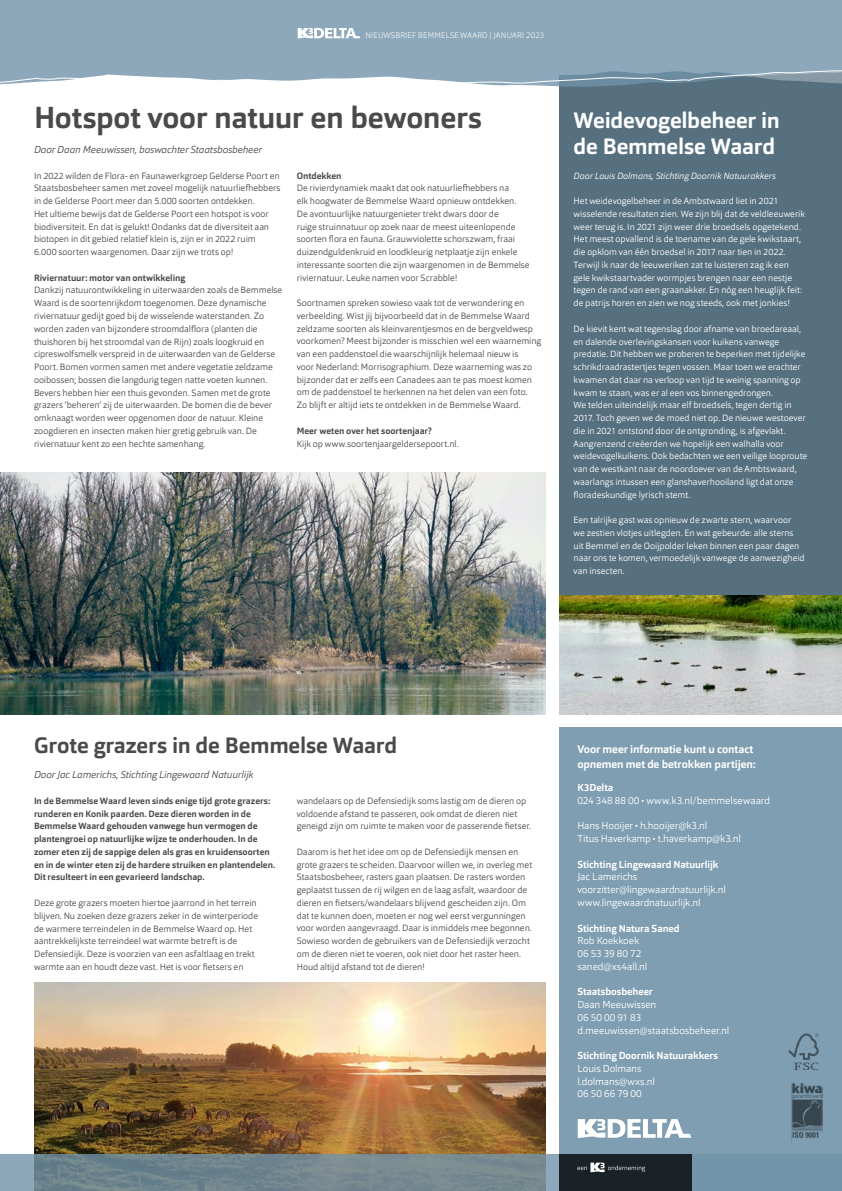
<style>
.page{position:relative;width:842px;height:1191px;background:#fff}
.page>*{position:absolute;margin:0;border:0;box-sizing:border-box;transform-origin:0 0}
.t1{font:700 30px "Orgon";letter-spacing:-.01em;color:#4a4a49}
.t2{font:700 22px/26.4px "Orgon";letter-spacing:-.01em;color:#fff}
.t3{font:700 22px "Orgon";letter-spacing:-.01em;color:#4a4a49}
.t4{font:700 11px/15.6px "Orgon";letter-spacing:-.01em;color:#fff}
.t5{font:300 10px/12.8px "Orgon";letter-spacing:-.01em;color:#fff}
.t6{font:700 10px "Orgon";letter-spacing:-.005em;color:#fff}
.t7{font:italic 300 10px "Orgon";letter-spacing:-.01em;color:#4a4a49}
.t8{font:300 9px/12.8px "Orgon";letter-spacing:-.005em;color:#4a4a49}
.t9{font:300 9px/12.8px "Orgon";letter-spacing:-.005em;color:#fff}
.t10{font:700 9px/12.8px "Orgon";color:#4a4a49}
.t11{font:italic 300 9px "Orgon";letter-spacing:-.005em;color:#fff}
.t12{font:200 8px "Orgon";color:#fff}
.s1{font-weight:700}
.s2{font-size:8px}
</style>
<div class="page">
<img style="left:34px;top:982px;width:511px;height:172px">
<img style="left:0;top:472px;width:545px;height:242px">
<div style="left:559px;top:727px;width:283px;height:464px;background:#7f9eb1"></div>
<div style="left:559px;top:64px;width:283px;height:536px;background:#567080"></div>
<div style="left:0;top:0;width:842px;height:70px;background:#8da8ba"></div>
<svg style="left:0;top:70px;width:842px;height:17px"></svg>
<svg style="left:298px;top:28px;width:62px;height:10px"></svg>
<svg style="left:0;top:1154px;width:842px;height:37px"></svg>
<div style="left:559px;top:1154px;width:133px;height:37px;background:#1a2227"></div>
<svg style="left:577px;top:1162px;width:68px;height:10px"></svg>
<svg style="left:578px;top:1119px;width:113px;height:19px"></svg>
<svg style="left:788px;top:1033px;width:31px;height:37px"></svg>
<img style="left:792px;top:1083px;width:30px;height:55px">
<img style="left:559px;top:595px;width:283px;height:119px">
<p class="t12" style="left:366px;top:30px;width:180px">NIEUWSBRIEF BEMMELSE WAARD | JANUARI 2023</p>
<h1 class="t1" style="left:34px;top:98px;width:449px">Hotspot voor natuur en bewoners</h1>
<p class="t7" style="left:34px;top:143px;width:229px">Door Daan Meeuwissen, boswachter Staatsbosbeheer</p>
<p class="t8" style="left:34px;top:169px;width:248px">In 2022 wilden de Flora- en Faunawerkgroep Gelderse Poort en Staatsbosbeheer samen met zoveel mogelijk natuurliefhebbers in de Gelderse Poort meer dan 5.000 soorten ontdekken.<br>Het ultieme bewijs dat de Gelderse Poort een hotspot is voor biodiversiteit. En dat is gelukt! Ondanks dat de diversiteit aan biotopen in dit gebied relatief klein is, zijn er in 2022 ruim 6.000 soorten waargenomen. Daar zijn we trots op!</p>
<p class="t10" style="left:34px;top:271px;width:153px">Riviernatuur: motor van ontwikkeling</p>
<p class="t8" style="left:34px;top:284px;width:250px">Dankzij natuurontwikkeling in uiterwaarden zoals de Bemmelse Waard is de soortenrijkdom toegenomen. Deze dynamische riviernatuur gedijt goed bij de wisselende waterstanden. Zo worden zaden van bijzondere stroomdalflora (planten die thuishoren bij het stroomdal van de Rijn) zoals loogkruid en cipreswolfsmelk verspreid in de uiterwaarden van de Gelderse Poort. Bomen vormen samen met andere vegetatie zeldzame ooibossen; bossen die langdurig tegen natte voeten kunnen.<br>Bevers hebben hier een thuis gevonden. Samen met de grote grazers ‘beheren’ zij de uiterwaarden. De bomen die de bever omknaagt worden weer opgenomen door de natuur. Kleine zoogdieren en insecten maken hier gretig gebruik van. De riviernatuur kent zo een hechte samenhang.</p>
<p class="t10" style="left:297px;top:169px;width:46px">Ontdekken</p>
<p class="t8" style="left:297px;top:182px;width:234px">De rivierdynamiek maakt dat ook natuurliefhebbers na<br>elk hoogwater de Bemmelse Waard opnieuw ontdekken.<br>De avontuurlijke natuurgenieter trekt dwars door de<br>ruige struinnatuur op zoek naar de meest uiteenlopende soorten flora en fauna. Grauwviolette schorszwam, fraai duizendguldenkruid en loodkleurig netplaatje zijn enkele interessante soorten die zijn waargenomen in de Bemmelse riviernatuur. Leuke namen voor Scrabble!</p>
<p class="t8" style="left:297px;top:296px;width:246px">Soortnamen spreken sowieso vaak tot de verwondering en verbeelding. Wist jij bijvoorbeeld dat in de Bemmelse Waard zeldzame soorten als kleinvarentjesmos en de bergveldwesp voorkomen? Meest bijzonder is misschien wel een waarneming van een paddenstoel die waarschijnlijk helemaal nieuw is<br>voor Nederland: Morrisographium. Deze waarneming was zo bijzonder dat er zelfs een Canadees aan te pas moest komen om de paddenstoel te herkennen na het delen van een foto.<br>Zo blijft er altijd iets te ontdekken in de Bemmelse Waard.</p>
<p class="t10" style="left:297px;top:424px;width:137px">Meer weten over het soortenjaar?</p>
<p class="t8" style="left:297px;top:437px;width:163px">Kijk op www.soortenjaargeldersepoort.nl.</p>
<h2 class="t2" style="left:574px;top:107px;width:208px">Weidevogelbeheer in de Bemmelse Waard</h2>
<p class="t11" style="left:574px;top:170px;width:204px">Door Louis Dolmans, Stichting Doornik Natuurakkers</p>
<p class="t9" style="left:574px;top:195px;width:233px">Het weidevogelbeheer in de Ambstwaard liet in 2021 wisselende resultaten zien. We zijn blij dat de veldleeuwerik weer terug is. In 2021 zijn weer drie broedsels opgetekend.<br>Het meest opvallend is de toename van de gele kwikstaart, die opklom van één broedsel in 2017 naar tien in 2022.<br>Terwijl ik naar de leeuweriken zat te luisteren zag ik een gele kwikstaartvader wormpjes brengen naar een nestje tegen de rand van een graanakker. En nóg een heuglijk feit: de patrijs horen en zien we nog steeds, ook met jonkies!</p>
<p class="t9" style="left:574px;top:322px;width:235px">De kievit kent wat tegenslag door afname van broedareaal, en dalende overlevingskansen voor kuikens vanwege predatie. Dit hebben we proberen te beperken met tijdelijke schrikdraadrastertjes tegen vossen. Maar toen we erachter kwamen dat daar na verloop van tijd te weinig spanning op kwam te staan, was er al een vos binnengedrongen.<br>We telden uiteindelijk maar elf broedsels, tegen dertig in 2017. Toch geven we de moed niet op. De nieuwe westoever die in 2021 ontstond door de ontgronding, is afgevlakt.<br>Aangrenzend creëerden we hopelijk een walhalla voor weidevogelkuikens. Ook bedachten we een veilige looproute van de westkant naar de noordoever van de Ambtswaard, waarlangs intussen een glanshaverhooiland ligt dat onze floradeskundige lyrisch stemt.</p>
<p class="t9" style="left:574px;top:513px;width:233px">Een talrijke gast was opnieuw de zwarte stern, waarvoor we zestien vlotjes uitlegden. En wat gebeurde: alle sterns uit Bemmel en de Ooijpolder leken binnen een paar dagen naar ons te komen, vermoedelijk vanwege de aanwezigheid van insecten.</p>
<h2 class="t3" style="left:34px;top:731px;width:365px">Grote grazers in de Bemmelse Waard</h2>
<p class="t7" style="left:34px;top:768px;width:221px">Door Jac Lamerichs, Stichting Lingewaard Natuurlijk</p>
<p class="t10" style="left:34px;top:794px;width:243px">In de Bemmelse Waard leven sinds enige tijd grote grazers: runderen en Konik paarden. Deze dieren worden in de Bemmelse Waard gehouden vanwege hun vermogen de plantengroei op natuurlijke wijze te onderhouden. In de zomer eten zij de sappige delen als gras en kruidensoorten en in de winter eten zij de hardere struiken en plantendelen.<br>Dit resulteert in een gevarieerd landschap.</p>
<p class="t8" style="left:34px;top:896px;width:226px">Deze grote grazers moeten hiertoe jaarrond in het terrein blijven. Nu zoeken deze grazers zeker in de winterperiode de warmere terreindelen in de Bemmelse Waard op. Het aantrekkelijkste terreindeel wat warmte betreft is de Defensiedijk. Deze is voorzien van een asfaltlaag en trekt warmte aan en houdt deze vast. Het is voor fietsers en</p>
<p class="t8" style="left:297px;top:794px;width:236px">wandelaars op de Defensiedijk soms lastig om de dieren op voldoende afstand te passeren, ook omdat de dieren niet geneigd zijn om ruimte te maken voor de passerende fietser.</p>
<p class="t8" style="left:297px;top:845px;width:237px">Daarom is het het idee om op de Defensiedijk mensen en grote grazers te scheiden. Daarvoor willen we, in overleg met Staatsbosbeheer, rasters gaan plaatsen. De rasters worden geplaatst tussen de rij wilgen en de laag asfalt, waardoor de dieren en fietsers/wandelaars blijvend gescheiden zijn. Om dat te kunnen doen, moeten er nog wel eerst vergunningen voor worden aangevraagd. Daar is inmiddels mee begonnen.<br>Sowieso worden de gebruikers van de Defensiedijk verzocht om de dieren niet te voeren, ook niet door het raster heen.<br>Houd altijd afstand tot de dieren!</p>
<p class="t4" style="left:577px;top:741px;width:180px">Voor meer informatie kunt u contact opnemen met de betrokken partijen:</p>
<p class="t5" style="left:577px;top:781px;width:194px"><span class="s1">K3Delta<br></span>024 348 88 00 <span class="s2">•</span> www.k3.nl/bemmelsewaard</p>
<p class="t5" style="left:577px;top:819px;width:165px">Hans Hooijer <span class="s2">•</span> h.hooijer@k3.nl<br>Titus Haverkamp <span class="s2">•</span> t.haverkamp@k3.nl</p>
<p class="t6" style="left:577px;top:857px;width:143px">Stichting Lingewaard Natuurlijk</p>
<p class="t5" style="left:577px;top:870px;width:150px">Jac Lamerichs voorzitter@lingewaardnatuurlijk.nl www.lingewaardnatuurlijk.nl</p>
<p class="t6" style="left:577px;top:921px;width:104px">Stichting Natura Saned</p>
<p class="t5" style="left:577px;top:934px;width:71px">Rob Koekkoek<br>06 53 39 80 72 saned@xs4all.nl</p>
<p class="t6" style="left:577px;top:985px;width:77px">Staatsbosbeheer</p>
<p class="t5" style="left:577px;top:998px;width:153px">Daan Meeuwissen<br>06 50 00 91 83 d.meeuwissen@staatsbosbeheer.nl</p>
<p class="t6" style="left:577px;top:1049px;width:142px">Stichting Doornik Natuurakkers</p>
<p class="t5" style="left:577px;top:1062px;width:79px">Louis Dolmans l.dolmans@wxs.nl<br>06 50 66 79 00</p>
</div>
